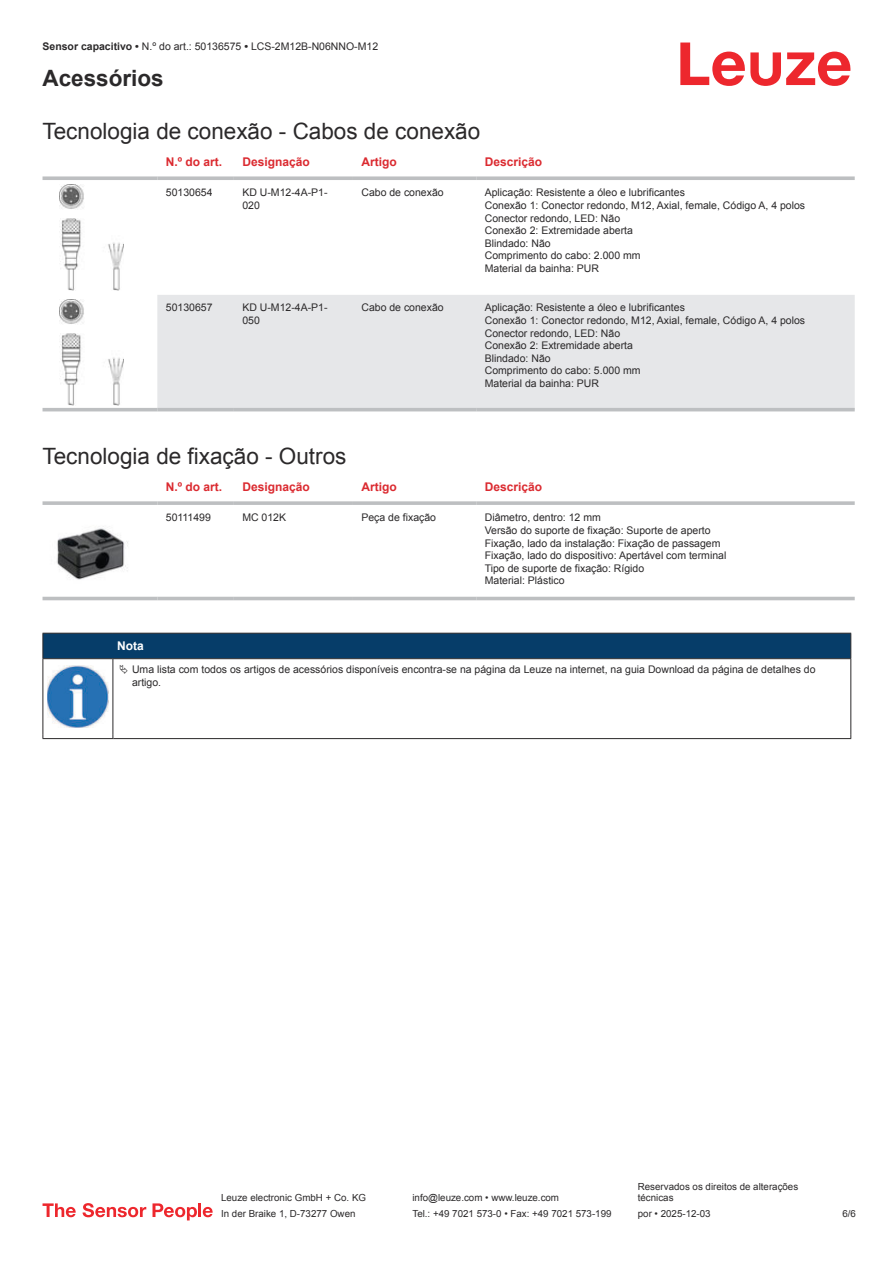
<style>
.page{position:relative;width:893px;height:1263px;background:#fff}
.page>*{position:absolute;margin:0;border:0;box-sizing:border-box;transform-origin:0 0}
.t1{font:22.5px "Arial";color:#2b292a}
.t2{font:700 22.5px "Arial";color:#2b292a}
.t3{font:700 12px "Arial";color:#db2a30}
.t4{font:700 12px "Arial";color:#fff}
.t5{font:10.5px/12.6px "Arial";color:#2b292a}
.t6{font:9.75px/11.7px "Arial";color:#2b292a}
.s1{font-weight:700}
</style>
<div class="page">
<svg style="left:680px;top:43px;width:170px;height:43px"></svg>
<div style="left:157px;top:295px;width:698px;height:113px;background:#e6e7e9"></div>
<svg style="left:43px;top:176px;width:114px;height:4px"></svg>
<svg style="left:157px;top:176px;width:77px;height:4px"></svg>
<svg style="left:234px;top:176px;width:119px;height:4px"></svg>
<svg style="left:353px;top:176px;width:123px;height:4px"></svg>
<svg style="left:476px;top:176px;width:379px;height:4px;background:#c4c6c8"></svg>
<hr style="left:43px;top:408px;width:114px;height:3px;background:#bdbfc1">
<hr style="left:157px;top:408px;width:77px;height:3px;background:#bdbfc1">
<hr style="left:234px;top:408px;width:119px;height:3px;background:#bdbfc1">
<hr style="left:353px;top:408px;width:123px;height:3px;background:#bdbfc1">
<hr style="left:476px;top:408px;width:379px;height:3px;background:#bdbfc1">
<img style="left:59px;top:184px;width:65px;height:107px">
<img style="left:59px;top:299px;width:65px;height:106px">
<div style="left:43px;top:596px;width:812px;height:5px;background:#edeeee"></div>
<svg style="left:43px;top:501px;width:114px;height:4px"></svg>
<svg style="left:157px;top:501px;width:77px;height:4px"></svg>
<svg style="left:234px;top:501px;width:119px;height:4px"></svg>
<svg style="left:353px;top:501px;width:123px;height:4px"></svg>
<svg style="left:476px;top:501px;width:379px;height:4px;background:#c3c5c7"></svg>
<hr style="left:43px;top:597px;width:114px;height:3px;background:#bdbfc1">
<hr style="left:157px;top:597px;width:77px;height:3px;background:#bdbfc1">
<hr style="left:234px;top:597px;width:119px;height:3px;background:#bdbfc1">
<hr style="left:353px;top:597px;width:123px;height:3px;background:#bdbfc1">
<hr style="left:476px;top:597px;width:379px;height:3px;background:#bdbfc1">
<img style="left:56px;top:526px;width:72px;height:54px">
<div style="left:43px;top:633px;width:808px;height:26px;background:#063d69"></div>
<hr style="left:113px;top:658px;width:738px;height:1px;background:#2b292a">
<hr style="left:43px;top:659px;width:1px;height:75px;background:#2b292a">
<hr style="left:113px;top:659px;width:1px;height:75px;background:#2b292a">
<hr style="left:850px;top:659px;width:1px;height:75px;background:#2b292a">
<hr style="left:43px;top:738px;width:70px;height:1px;background:#2b292a">
<hr style="left:113px;top:738px;width:738px;height:1px;background:#2b292a">
<img style="left:47px;top:665px;width:61px;height:63px">
<svg style="left:43px;top:1203px;width:33px;height:14px"></svg>
<svg style="left:83px;top:1203px;width:63px;height:14px"></svg>
<svg style="left:153px;top:1203px;width:44px;height:17px"></svg>
<hr style="left:198px;top:1203px;width:3px;height:14px;background:#ed272d">
<svg style="left:203px;top:1207px;width:10px;height:10px"></svg>
<p class="t5" style="left:43px;top:41px;width:337px"><span class="s1">Sensor capacitivo •</span> N.º do art.: 50136575 <span class="s1">•</span> LCS-2M12B-N06NNO-M12</p>
<h1 class="t2" style="left:43px;top:69px;width:123px">Acessórios</h1>
<h1 class="t1" style="left:43px;top:123px;width:439px">Tecnologia de conexão - Cabos de conexão</h1>
<p class="t3" style="left:166px;top:157px;width:58px">N.º do art.</p>
<p class="t3" style="left:242px;top:157px;width:69px">Designação</p>
<p class="t3" style="left:361px;top:157px;width:37px">Artigo</p>
<p class="t3" style="left:485px;top:157px;width:59px">Descrição</p>
<p class="t5" style="left:166px;top:187px;width:48px">50130654</p>
<p class="t5" style="left:242px;top:187px;width:87px">KD U-M12-4A-P1-<br>020</p>
<p class="t5" style="left:361px;top:187px;width:84px">Cabo de conexão</p>
<p class="t5" style="left:485px;top:187px;width:322px">Aplicação: Resistente a óleo e lubrificantes<br>Conexão 1: Conector redondo, M12, Axial, female, Código A, 4 polos Conector redondo, LED: Não<br>Conexão 2: Extremidade aberta<br>Blindado: Não<br>Comprimento do cabo: 2.000 mm<br>Material da bainha: PUR</p>
<p class="t5" style="left:166px;top:302px;width:48px">50130657</p>
<p class="t5" style="left:242px;top:302px;width:87px">KD U-M12-4A-P1-<br>050</p>
<p class="t5" style="left:361px;top:302px;width:84px">Cabo de conexão</p>
<p class="t5" style="left:485px;top:302px;width:322px">Aplicação: Resistente a óleo e lubrificantes<br>Conexão 1: Conector redondo, M12, Axial, female, Código A, 4 polos Conector redondo, LED: Não<br>Conexão 2: Extremidade aberta<br>Blindado: Não<br>Comprimento do cabo: 5.000 mm<br>Material da bainha: PUR</p>
<h1 class="t1" style="left:43px;top:448px;width:305px">Tecnologia de fixação - Outros</h1>
<p class="t3" style="left:166px;top:481px;width:58px">N.º do art.</p>
<p class="t3" style="left:242px;top:481px;width:69px">Designação</p>
<p class="t3" style="left:361px;top:481px;width:37px">Artigo</p>
<p class="t3" style="left:485px;top:481px;width:59px">Descrição</p>
<p class="t5" style="left:166px;top:512px;width:47px">50111499</p>
<p class="t5" style="left:242px;top:512px;width:45px">MC 012K</p>
<p class="t5" style="left:361px;top:512px;width:76px">Peça de fixação</p>
<p class="t5" style="left:485px;top:512px;width:243px">Diâmetro, dentro: 12 mm<br>Versão do suporte de fixação: Suporte de aperto Fixação, lado da instalação: Fixação de passagem Fixação, lado do dispositivo: Apertável com terminal Tipo de suporte de fixação: Rígido<br>Material: Plástico</p>
<p class="t4" style="left:117px;top:641px;width:28px">Nota</p>
<p class="t5" style="left:132px;top:664px;width:685px">Uma lista com todos os artigos de acessórios disponíveis encontra-se na página da Leuze na internet, na guia Download da página de detalhes do artigo.</p>
<p class="t6" style="left:221px;top:1193px;width:146px">Leuze electronic GmbH + Co. KG</p>
<p class="t6" style="left:412px;top:1193px;width:148px">info@leuze.com • www.leuze.com</p>
<p class="t6" style="left:638px;top:1181px;width:162px">Reservados os direitos de alterações técnicas</p>
<p class="t6" style="left:221px;top:1209px;width:136px">In der Braike 1, D-73277 Owen</p>
<p class="t6" style="left:412px;top:1209px;width:201px">Tel.: +49 7021 573-0 • Fax: +49 7021 573-199</p>
<p class="t6" style="left:638px;top:1209px;width:74px">por • 2025-12-03</p>
<p class="t6" style="left:842px;top:1209px;width:15px">6 /6</p>
</div>
